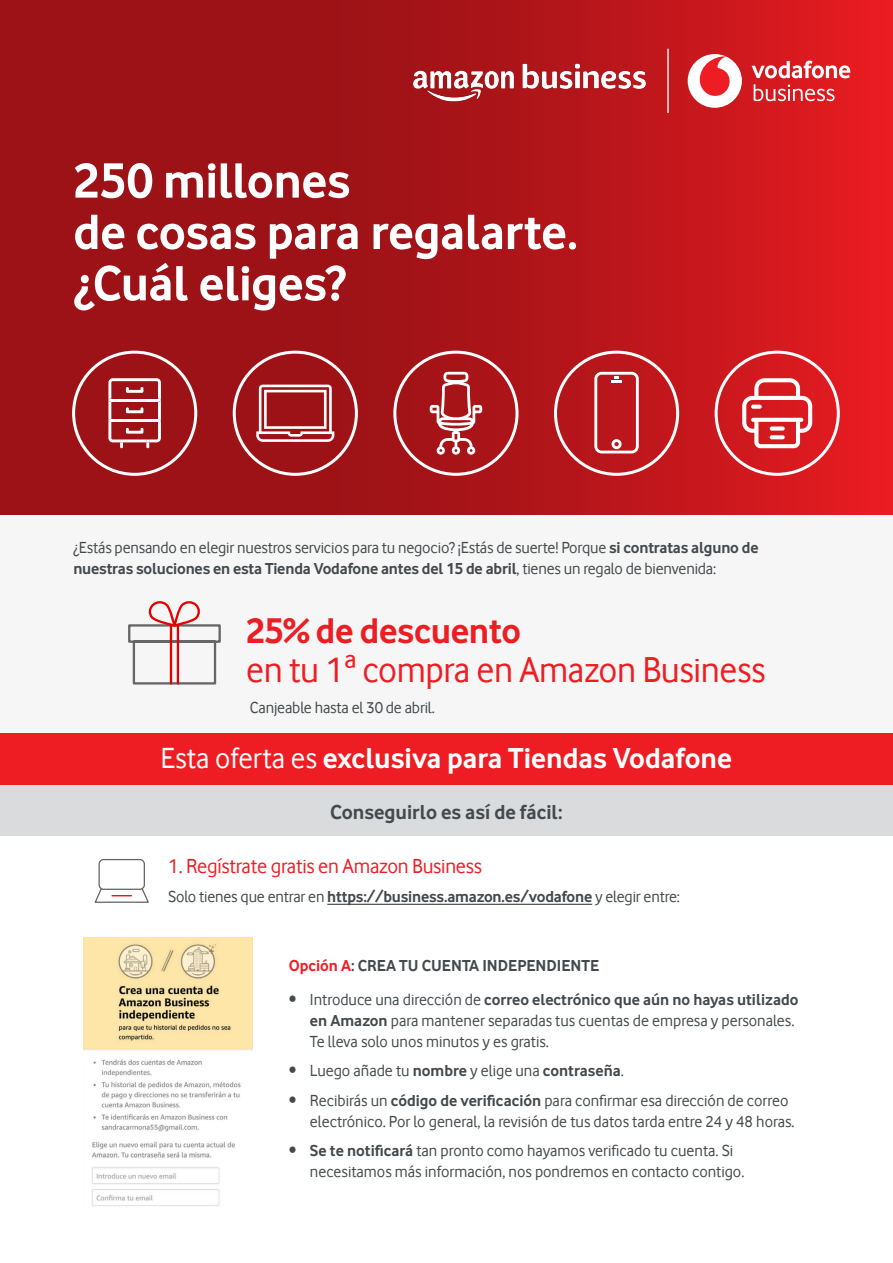
<style>
.page{position:relative;width:893px;height:1263px;background:#fff}
.page>*{position:absolute;margin:0;border:0;box-sizing:border-box;transform-origin:0 0}
.t1{font:700 51.3px "Vodafone Rg";letter-spacing:-.01em;color:#fff}
.t2{font:37.05px "Vodafone Rg";letter-spacing:-.01em;color:#ee1d23}
.t3{font:700 37.05px "Vodafone Rg";letter-spacing:-.01em;color:#ee1d23}
.t4{font:700 30px "Vodafone Rg";color:#fff}
.t5{font:21px "Vodafone Rg";letter-spacing:-.01em;color:#ee1d23}
.t6{font:700 21px "Vodafone Rg";color:#43494d}
.t7{font:16.5px/21px "Vodafone Rg";color:#43494d}
.t8{font:700 16.5px "Vodafone Rg";letter-spacing:-.005em;color:#43494d}
.s1{font-weight:700}
.s2{font-weight:400}
.s3{color:#ee1d23}
</style>
<div class="page">
<div style="left:0;top:514px;width:892px;height:229px;background:#f6f6f6"></div>
<div style="left:0;top:784px;width:892px;height:52px;background:#dadbdc"></div>
<div style="left:0;top:733px;width:892px;height:51px;background:#ee1d23"></div>
<svg style="left:0;top:0;width:893px;height:514px;background:#b1161b"></svg>
<svg style="left:128px;top:601px;width:93px;height:84px"></svg>
<svg style="left:108px;top:378px;width:53px;height:70px"></svg>
<div style="left:72px;top:351px;width:125px;height:125px;border:3px solid #fff;border-radius:50%"></div>
<svg style="left:256px;top:385px;width:78px;height:57px"></svg>
<div style="left:233px;top:351px;width:125px;height:125px;border:3px solid #fff;border-radius:50%"></div>
<svg style="left:594px;top:372px;width:45px;height:81px"></svg>
<div style="left:554px;top:351px;width:125px;height:125px;border:3px solid #fff;border-radius:50%"></div>
<svg style="left:430px;top:372px;width:52px;height:83px"></svg>
<div style="left:393px;top:351px;width:125px;height:125px;border:3px solid #fff;border-radius:50%"></div>
<svg style="left:742px;top:378px;width:70px;height:70px"></svg>
<div style="left:770px;top:426px;width:15px;height:5px;background:#fff;border-radius:2px"></div>
<svg style="left:770px;top:435px;width:15px;height:4px"></svg>
<svg style="left:751px;top:405px;width:11px;height:4px"></svg>
<div style="left:715px;top:351px;width:125px;height:125px;border:3px solid #fff;border-radius:50%"></div>
<div style="left:688px;top:54px;width:54px;height:54px;background:#fff;border-radius:50%"></div>
<svg style="left:700px;top:56px;width:30px;height:40px"></svg>
<svg style="left:752px;top:61px;width:98px;height:17px"></svg>
<svg style="left:754px;top:84px;width:80px;height:17px"></svg>
<img style="left:389px;top:39px;width:277px;height:84px">
<hr style="left:667px;top:49px;width:2px;height:64px;background:#fff">
<hr style="left:327px;top:904px;width:265px;height:1px;background:#43494d">
<svg style="left:94px;top:887px;width:55px;height:16px"></svg>
<div style="left:98px;top:859px;width:47px;height:31px;border:1px solid #666;border-radius:5px"></div>
<img style="left:84px;top:937px;width:169px;height:269px">
<p class="t1" style="left:73px;top:151px;width:279px">250 millones</p>
<p class="t1" style="left:73px;top:202px;width:506px">de cosas para regalarte.</p>
<p class="t1" style="left:73px;top:254px;width:274px">¿Cuál eliges?</p>
<p class="t7" style="left:73px;top:537px;width:687px">¿Estás pensando en elegir nuestros servicios para tu negocio? ¡Estás de suerte! Porque <span class="s1">si contratas alguno de nuestras soluciones en esta Tienda Vodafone antes del 15 de abril</span>, tienes un regalo de bienvenida:</p>
<p class="t3" style="left:246px;top:609px;width:276px">25% de descuento</p>
<p class="t2" style="left:246px;top:649px;width:521px">en tu 1ª compra en Amazon Business</p>
<p class="t7" style="left:250px;top:697px;width:187px">Canjeable hasta el 30 de abril.</p>
<p class="t4" style="left:160px;top:740px;width:573px"><span class="s2">Esta oferta es</span> exclusiva para Tiendas Vodafone</p>
<p class="t6" style="left:330px;top:799px;width:234px">Conseguirlo es así de fácil:</p>
<p class="t5" style="left:168px;top:854px;width:315px">1. Regístrate gratis en Amazon Business</p>
<p class="t8" style="left:168px;top:887px;width:513px"><span class="s2">Solo tienes que entrar en</span> https://business.amazon.es/vodafone <span class="s2">y elegir entre:</span></p>
<p class="t8" style="left:289px;top:955px;width:312px"><span class="s3">Opción A</span>: CREA TU CUENTA INDEPENDIENTE</p>
<p class="t7" style="left:310px;top:989px;width:490px;text-indent:-21px">• Introduce una dirección de <span class="s1">correo electrónico que aún no hayas utilizado en Amazon</span> para mantener separadas tus cuentas de empresa y personales.<br>Te lleva solo unos minutos y es gratis.</p>
<p class="t7" style="left:289px;top:1060px;width:337px">• Luego añade tu <span class="s1">nombre</span> y elige una <span class="s1">contraseña</span>.</p>
<p class="t7" style="left:310px;top:1090px;width:486px;text-indent:-21px">• Recibirás un <span class="s1">código de verificación</span> para confirmar esa dirección de correo electrónico. Por lo general, la revisión de tus datos tarda entre 24 y 48 horas.</p>
<p class="t7" style="left:310px;top:1140px;width:436px;text-indent:-21px">• <span class="s1">Se te notificará</span> tan pronto como hayamos verificado tu cuenta. Si necesitamos más información, nos pondremos en contacto contigo.</p>
</div>
